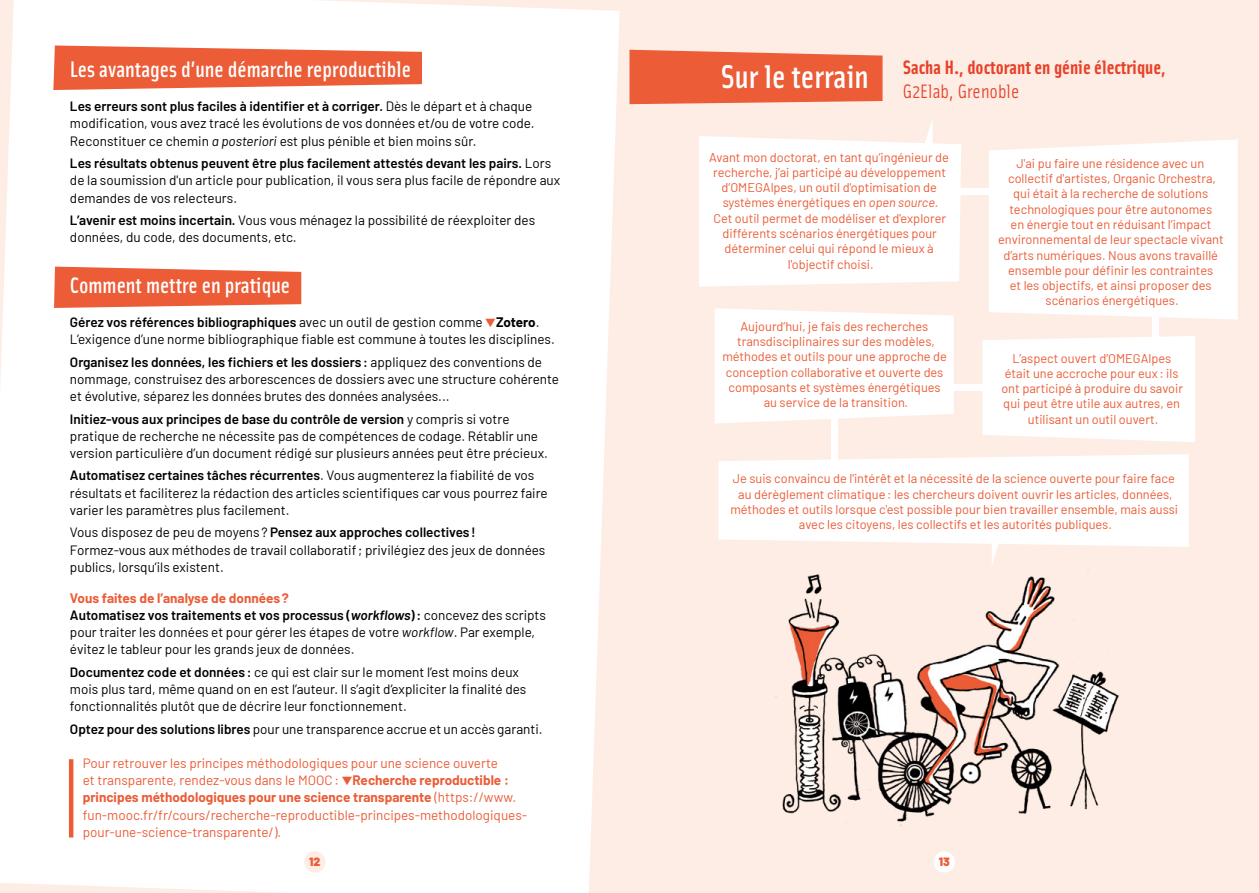
<style>
.page{position:relative;width:1259px;height:893px;background:#fdede4}
.page>*{position:absolute;margin:0;border:0;box-sizing:border-box;transform-origin:0 0}
.Titre_1A{font:500 33px "Solex";color:#fff}
.titre1_02_brique{font:500 22.5px "Solex";color:#fff}
.Titre_1A-2{font:700 19.5px/24px "Solex";color:#e84129}
.text_COU_02{font:13.5px/17.2px "Barlow";color:#000}
.text_COU_02-2{font:13.5px/17.2px "Barlow";color:#eb5c37}
.text_COU_02-3{font:700 13.5px "Barlow";color:#eb5c37}
.text_encart{font:12.75px/15.3px "Barlow";color:#eb5c37;text-align:center}
.t1{font:900 12px "Barlow";color:#eb5c37}
.s1{font-weight:600}
.s2{font-style:italic}
.s3{color:#eb5c37}
.s4{font-weight:700}
.s5{font-weight:600;font-style:italic}
.s6{font-weight:400}
</style>
<div class="page">
<div style="left:0;top:0;width:619px;height:893px;background:#fff"></div>
<div style="left:933px;top:851px;width:22px;height:22px;background:#fff;border-radius:50%"></div>
<div style="left:304px;top:851px;width:21px;height:22px;background:#fdede4;border-radius:50%"></div>
<svg style="left:54px;top:267px;width:247px;height:41px;background:#ed6c4b"></svg>
<svg style="left:53px;top:45px;width:369px;height:45px;background:#ed7454"></svg>
<div style="left:989px;top:139px;width:248px;height:181px;background:#fff"></div>
<div style="left:954px;top:189px;width:41px;height:6px;background:#fff"></div>
<svg style="left:629px;top:50px;width:253px;height:54px;background:#ec6744"></svg>
<svg style="left:699px;top:119px;width:262px;height:168px;background:#fefcfb"></svg>
<div style="left:982px;top:336px;width:213px;height:106px;background:#fff"></div>
<svg style="left:714px;top:308px;width:240px;height:116px;background:#fefdfc"></svg>
<div style="left:944px;top:384px;width:41px;height:7px;background:#fff"></div>
<div style="left:831px;top:413px;width:7px;height:54px;background:#fff"></div>
<div style="left:1152px;top:301px;width:6px;height:37px;background:#fff"></div>
<svg style="left:718px;top:454px;width:470px;height:110px"></svg>
<hr style="left:69px;top:759px;width:4px;height:78px;background:#eb5c37">
<img style="left:775px;top:570px;width:344px;height:256px">
<p class="titre1_02_brique" style="left:70px;top:55px;width:342px">Les avantages d’une démarche reproductible</p>
<p class="text_COU_02" style="left:70px;top:97px;width:466px"><span class="s1">Les erreurs sont plus faciles à identifier et à corriger.</span> Dès le départ et à chaque modification, vous avez tracé les évolutions de vos données et/ou de votre code.<br>Reconstituer ce chemin <span class="s2">a posteriori</span> est plus pénible et bien moins sûr.</p>
<p class="text_COU_02" style="left:70px;top:154px;width:492px"><span class="s1">Les résultats obtenus peuvent être plus facilement attestés devant les pairs.</span> Lors de la soumission d'un article pour publication, il vous sera plus facile de répondre aux demandes de vos relecteurs.</p>
<p class="text_COU_02" style="left:70px;top:210px;width:467px"><span class="s1">L’avenir est moins incertain.</span> Vous vous ménagez la possibilité de réexploiter des données, du code, des documents, etc.</p>
<p class="titre1_02_brique" style="left:70px;top:270px;width:222px">Comment mettre en pratique</p>
<p class="text_COU_02" style="left:70px;top:313px;width:486px"><span class="s1">Gérez vos références bibliographiques</span> avec un outil de gestion comme <span class="s3">▼</span><span class="s4">Zotero</span>.<br>L’exigence d’une norme bibliographique fiable est commune à toutes les disciplines.</p>
<p class="text_COU_02" style="left:70px;top:352px;width:491px"><span class="s1">Organisez les données, les fichiers et les dossiers :</span> appliquez des conventions de nommage, construisez des arborescences de dossiers avec une structure cohérente et évolutive, séparez les données brutes des données analysées...</p>
<p class="text_COU_02" style="left:70px;top:409px;width:479px"><span class="s1">Initiez-vous aux principes de base du contrôle de version</span> y compris si votre pratique de recherche ne nécessite pas de compétences de codage. Rétablir une version particulière d’un document rédigé sur plusieurs années peut être précieux.</p>
<p class="text_COU_02" style="left:70px;top:466px;width:479px"><span class="s1">Automatisez certaines tâches récurrentes</span>. Vous augmenterez la fiabilité de vos résultats et faciliterez la rédaction des articles scientifiques car vous pourrez faire varier les paramètres plus facilement.</p>
<p class="text_COU_02" style="left:70px;top:523px;width:477px">Vous disposez de peu de moyens ? <span class="s1">Pensez aux approches collectives !<br></span>Formez-vous aux méthodes de travail collaboratif; privilégiez des jeux de données publics, lorsqu’ils existent.</p>
<p class="text_COU_02-3" style="left:70px;top:588px;width:220px">Vous faites de l’analyse de données?</p>
<p class="text_COU_02" style="left:70px;top:605px;width:477px"><span class="s1">Automatisez vos traitements et vos processus (</span><span class="s5">workflows</span><span class="s1">):</span> concevez des scripts pour traiter les données et pour gérer les étapes de votre <span class="s2">workflow</span>. Par exemple, évitez le tableur pour les grands jeux de données.</p>
<p class="text_COU_02" style="left:70px;top:662px;width:458px"><span class="s1">Documentez code et données :</span> ce qui est clair sur le moment l’est moins deux mois plus tard, même quand on en est l’auteur. Il s’agit d’expliciter la finalité des fonctionnalités plutôt que de décrire leur fonctionnement.</p>
<p class="text_COU_02" style="left:70px;top:719px;width:474px"><span class="s1">Optez pour des solutions libres</span> pour une transparence accrue et un accès garanti.</p>
<p class="text_COU_02-2" style="left:83px;top:753px;width:446px">Pour retrouver les principes méthodologiques pour une science ouverte<br>et transparente, rendez-vous dans le MOOC: ▼<span class="s4">Recherche reproductible : principes méthodologiques pour une science transparente</span> (https://www. fun-mooc.fr/fr/cours/recherche-reproductible-principes-methodologiques&shy;pour-une-science-transparente/).</p>
<p class="Titre_1A" style="left:721px;top:55px;width:149px">Sur le terrain</p>
<p class="Titre_1A-2" style="left:902px;top:55px;width:264px">Sacha H., doctorant en génie électrique,<br><span class="s6">G2Elab, Grenoble</span></p>
<p class="text_encart" style="left:709px;top:148px;width:241px">Avant mon doctorat, en tant qu’ingénieur de recherche, j’ai participé au développement d’OMEGAlpes, un outil d'optimisation de systèmes énergétiques en <span class="s2">open source</span>.<br>Cet outil permet de modéliser et d'explorer différents scénarios énergétiques pour déterminer celui qui répond le mieux à l'objectif choisi.</p>
<p class="text_encart" style="left:722px;top:317px;width:226px">Aujourd’hui, je fais des recherches transdisciplinaires sur des modèles, méthodes et outils pour une approche de conception collaborative et ouverte des composants et systèmes énergétiques au service de la transition.</p>
<p class="text_encart" style="left:998px;top:155px;width:227px">J'ai pu faire une résidence avec un collectif d'artistes, Organic Orchestra, qui était à la recherche de solutions technologiques pour être autonomes<br>en énergie tout en réduisant l’impact environnemental de leur spectacle vivant d’arts numériques. Nous avons travaillé ensemble pour définir les contraintes<br>et les objectifs, et ainsi proposer des scénarios énergétiques.</p>
<p class="text_encart" style="left:1001px;top:349px;width:183px">L’aspect ouvert d’OMEGAlpes était une accroche pour eux : ils ont participé à produire du savoir qui peut être utile aux autres, en utilisant un outil ouvert.</p>
<p class="text_encart" style="left:730px;top:470px;width:449px">Je suis convaincu de l'intérêt et la nécessité de la science ouverte pour faire face au dérèglement climatique: les chercheurs doivent ouvrir les articles, données, méthodes et outils lorsque c'est possible pour bien travailler ensemble, mais aussi avec les citoyens, les collectifs et les autorités publiques.</p>
<p class="t1" style="left:309px;top:853px;width:13px">12</p>
<p class="t1" style="left:938px;top:853px;width:12px">13</p>
</div>
